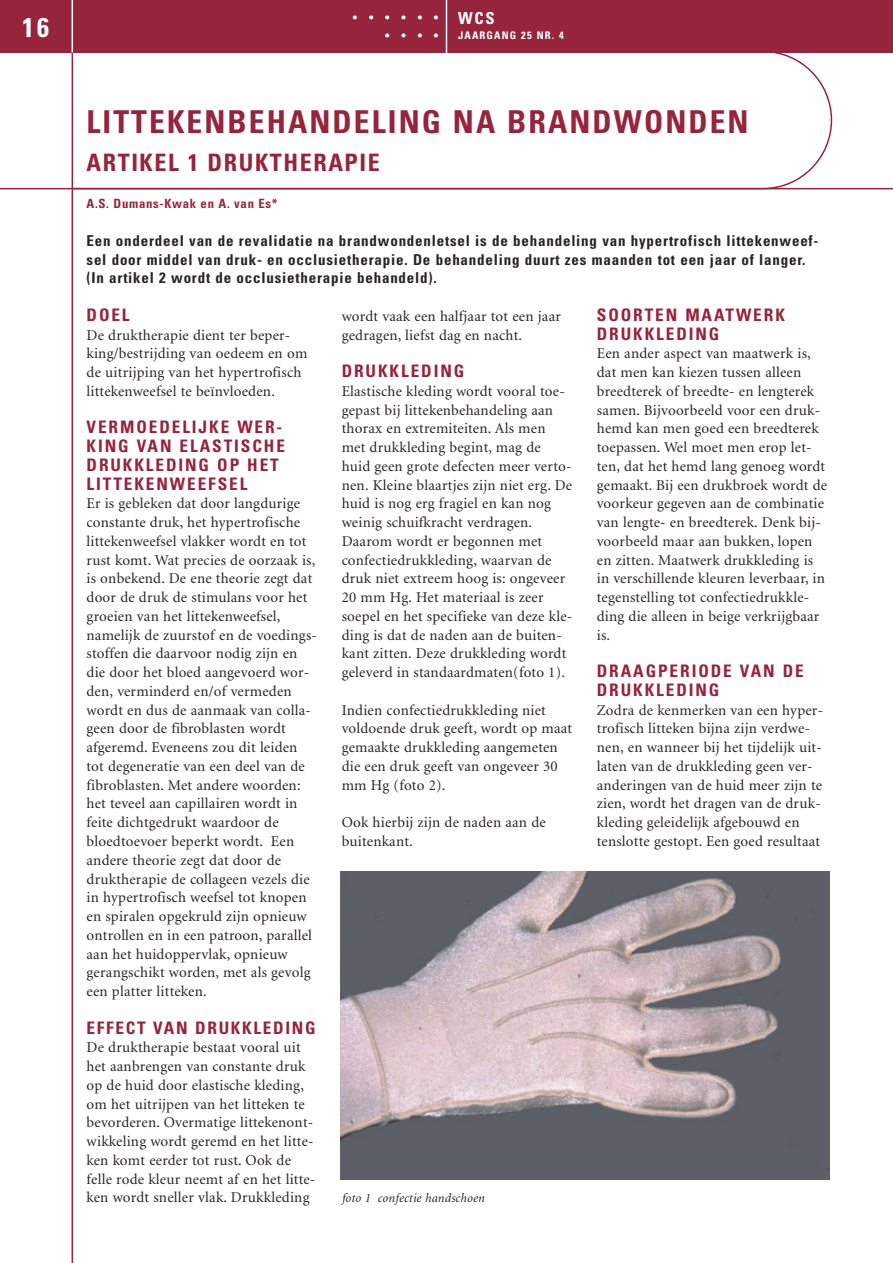
<style>
.page{position:relative;width:893px;height:1263px;background:#fff}
.page>*{position:absolute;margin:0;border:0;box-sizing:border-box;transform-origin:0 0}
.t1{font:36px "Times";color:#fff}
.t2{font:700 condensed 31.5px "Univers";letter-spacing:.065em;color:#96243c}
.t3{font:700 condensed 27px "Univers";color:#fff}
.t4{font:700 condensed 24px "Univers";letter-spacing:.065em;color:#96243c}
.t5{font:700 condensed 17.25px/18.8px "Univers";letter-spacing:.11em;color:#96243c}
.t6{font:700 condensed 16.5px "Univers";color:#fff}
.t7{font:15px/18.8px "Minion";letter-spacing:.015em;color:#282420}
.t8{font:700 condensed 15px/18.8px "Univers";letter-spacing:.055em;color:#282420}
.t9{font:700 condensed 12.75px "Univers";letter-spacing:.055em;color:#96243c}
.t10{font:italic 12.75px "Minion";letter-spacing:.015em;color:#282420}
.t11{font:700 condensed 10.5px "Univers";letter-spacing:.11em;color:#fff}
</style>
<div class="page">
<hr style="left:0;top:188px;width:893px;height:1px;background:#96243c">
<svg style="left:71px;top:53px;width:762px;height:135px"></svg>
<hr style="left:72px;top:0;width:1px;height:188px;background:#96243c">
<div style="left:0;top:0;width:893px;height:53px;background:#96243c"></div>
<hr style="left:446px;top:0;width:1px;height:55px;background:#fff">
<hr style="left:72px;top:0;width:1px;height:53px;background:#fff">
<hr style="left:72px;top:189px;width:1px;height:1074px;background:#96243c">
<img style="left:340px;top:871px;width:489px;height:309px">
<h3 class="t3" style="left:22px;top:17px;width:28px">16</h3>
<h1 class="t1" style="left:349px;top:-15px;width:91px">......</h1>
<h1 class="t1" style="left:382px;top:3px;width:59px">....</h1>
<p class="t6" style="left:458px;top:12px;width:38px">WCS</p>
<p class="t11" style="left:458px;top:31px;width:107px">JAARGANG 25 NR. 4</p>
<h2 class="t2" style="left:87px;top:111px;width:664px">LITTEKENBEHANDELING NA BRANDWONDEN</h2>
<h3 class="t4" style="left:87px;top:154px;width:295px">ARTIKEL 1 DRUKTHERAPIE</h3>
<p class="t9" style="left:87px;top:199px;width:193px">A.S. Dumans-Kwak en A. van Es*</p>
<p class="t8" style="left:87px;top:233px;width:734px">Een onderdeel van de revalidatie na brandwondenletsel is de behandeling van hypertrofisch littekenweef&shy;sel door middel van druk- en occlusietherapie. De behandeling duurt zes maanden tot een jaar of langer. (In artikel 2 wordt de occlusietherapie behandeld).</p>
<p class="t5" style="left:87px;top:307px;width:45px">DOEL</p>
<p class="t7" style="left:87px;top:327px;width:222px">De druktherapie dient ter beper&shy;king/bestrijding van oedeem en om de uitrijping van het hypertrofisch littekenweefsel te beïnvloeden.</p>
<p class="t5" style="left:87px;top:419px;width:200px">VERMOEDELIJKE WER-<br>KING VAN ELASTISCHE<br>DRUKKLEDING OP HET<br>LITTEKENWEEFSEL</p>
<p class="t7" style="left:87px;top:496px;width:232px">Er is gebleken dat door langdurige constante druk, het hypertrofische littekenweefsel vlakker wordt en tot rust komt. Wat precies de oorzaak is, is onbekend. De ene theorie zegt dat door de druk de stimulans voor het groeien van het littekenweefsel, namelijk de zuurstof en de voedings&shy;stoffen die daarvoor nodig zijn en die door het bloed aangevoerd wor&shy;den, verminderd en/of vermeden wordt en dus de aanmaak van colla&shy;geen door de fibroblasten wordt afgeremd. Eveneens zou dit leiden tot degeneratie van een deel van de fibroblasten. Met andere woorden: het teveel aan capillairen wordt in feite dichtgedrukt waardoor de bloedtoevoer beperkt wordt. Een andere theorie zegt dat door de druktherapie de collageen vezels die in hypertrofisch weefsel tot knopen en spiralen opgekruld zijn opnieuw ontrollen en in een patroon, parallel aan het huidoppervlak, opnieuw gerangschikt worden, met als gevolg een platter litteken.</p>
<p class="t5" style="left:87px;top:1019px;width:231px">EFFECT VAN DRUKKLEDING</p>
<p class="t7" style="left:87px;top:1039px;width:230px">De druktherapie bestaat vooral uit het aanbrengen van constante druk op de huid door elastische kleding, om het uitrijpen van het litteken te bevorderen. Overmatige littekenont&shy;wikkeling wordt geremd en het litte&shy;ken komt eerder tot rust. Ook de felle rode kleur neemt af en het litte&shy;ken wordt sneller vlak. Drukkleding</p>
<p class="t7" style="left:342px;top:308px;width:221px">wordt vaak een halfjaar tot een jaar gedragen, liefst dag en nacht.</p>
<p class="t5" style="left:342px;top:363px;width:124px">DRUKKLEDING</p>
<p class="t7" style="left:342px;top:383px;width:232px">Elastische kleding wordt vooral toe&shy;gepast bij littekenbehandeling aan thorax en extremiteiten. Als men met drukkleding begint, mag de huid geen grote defecten meer verto&shy;nen. Kleine blaartjes zijn niet erg. De huid is nog erg fragiel en kan nog weinig schuifkracht verdragen.<br>Daarom wordt er begonnen met confectiedrukkleding, waarvan de druk niet extreem hoog is: ongeveer 20 mm Hg. Het materiaal is zeer soepel en het specifieke van deze kle&shy;ding is dat de naden aan de buiten&shy;kant zitten. Deze drukkleding wordt geleverd in standaardmaten(foto 1).</p>
<p class="t7" style="left:342px;top:702px;width:232px">Indien confectiedrukkleding niet voldoende druk geeft, wordt op maat gemaakte drukkleding aangemeten die een druk geeft van ongeveer 30 mm Hg (foto 2).</p>
<p class="t7" style="left:342px;top:814px;width:206px">Ook hierbij zijn de naden aan de buitenkant.</p>
<p class="t5" style="left:597px;top:307px;width:190px">SOORTEN MAATWERK<br>DRUKKLEDING</p>
<p class="t7" style="left:597px;top:346px;width:232px">Een ander aspect van maatwerk is, dat men kan kiezen tussen alleen breedterek of breedte- en lengterek samen. Bijvoorbeeld voor een druk&shy;hemd kan men goed een breedterek toepassen. Wel moet men erop let&shy;ten, dat het hemd lang genoeg wordt gemaakt. Bij een drukbroek wordt de voorkeur gegeven aan de combinatie van lengte- en breedterek. Denk bij&shy;voorbeeld maar aan bukken, lopen en zitten. Maatwerk drukkleding is in verschillende kleuren leverbaar, in tegenstelling tot confectiedrukkle&shy;ding die alleen in beige verkrijgbaar is.</p>
<p class="t5" style="left:597px;top:663px;width:209px">DRAAGPERIODE VAN DE<br>DRUKKLEDING</p>
<p class="t7" style="left:597px;top:702px;width:228px">Zodra de kenmerken van een hyper&shy;trofisch litteken bijna zijn verdwe&shy;nen, en wanneer bij het tijdelijk uit&shy;laten van de drukkleding geen ver&shy;anderingen van de huid meer zijn te zien, wordt het dragen van de druk&shy;kleding geleidelijk afgebouwd en tenslotte gestopt. Een goed resultaat</p>
<p class="t10" style="left:342px;top:1193px;width:144px">foto 1 confectie handschoen</p>
</div>
